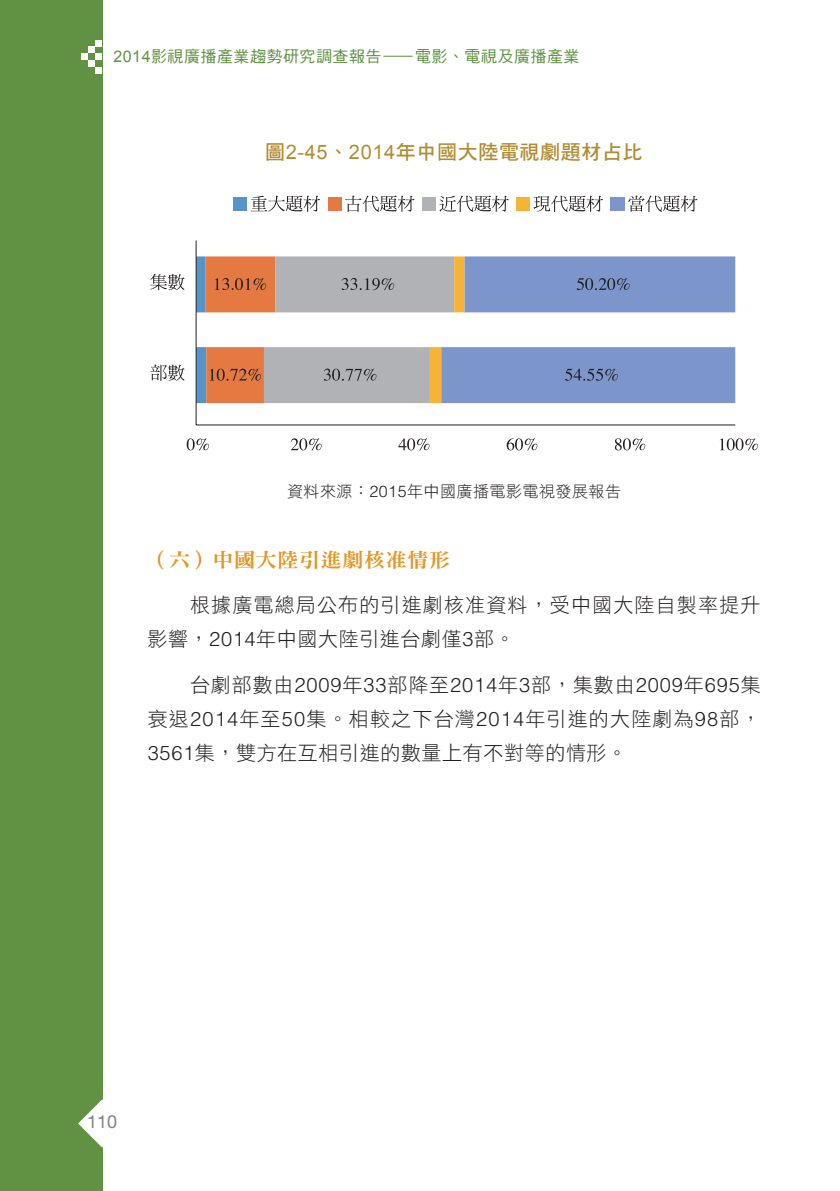
<style>
.page{position:relative;width:840px;height:1191px;background:#fff}
.page>*{position:absolute;margin:0;border:0;box-sizing:border-box;transform-origin:0 0}
.t1{font:20px/34px "DF Hei Std W3";letter-spacing:.03em;color:#231f20}
.t2{font:20px/34px "DF Hei Std W3";letter-spacing:.055em;color:#231f20}
.t3{font:300 20px "Helvetica";letter-spacing:.045em;color:#231f20}
.t4{font:20px "DF Hei Std W7";letter-spacing:.03em;color:#b18c34}
.t5{font:20px "DF Ming Std W9";letter-spacing:.03em;color:#e39724;scale:1.05 1}
.t6{font:18px "Helvetica Neue";color:#808285}
.t7{font:16px "DF Hei Std W5";letter-spacing:.03em;color:#619143}
.t8{font:16px "DF Hei Std W3";letter-spacing:.03em;color:#231f20}
.s1{font-family:"Arial"}
.s2{font-family:"Helvetica";font-weight:300}
.s3{font-family:"DF Hei Std W3";font-weight:400}
</style>
<div class="page">
<div style="left:0;top:0;width:102px;height:1191px;background:#619143"></div>
<div style="left:95px;top:67px;width:7px;height:7px;background:#fff"></div>
<div style="left:95px;top:53px;width:7px;height:7px;background:#fff"></div>
<div style="left:95px;top:40px;width:7px;height:7px;background:#fff"></div>
<div style="left:88px;top:60px;width:7px;height:7px;background:#fff"></div>
<div style="left:88px;top:47px;width:7px;height:6px;background:#fff"></div>
<div style="left:81px;top:53px;width:7px;height:7px;background:#fff"></div>
<svg style="left:78px;top:1099px;width:25px;height:48px"></svg>
<svg style="left:464px;top:256px;width:270px;height:147px;fill:#7c96cc"></svg>
<svg style="left:196px;top:256px;width:268px;height:147px"></svg>
<svg style="left:564px;top:368px;width:53px;height:13px"></svg>
<svg style="left:576px;top:278px;width:53px;height:12px"></svg>
<svg style="left:186px;top:438px;width:23px;height:12px"></svg>
<svg style="left:291px;top:438px;width:30px;height:12px"></svg>
<svg style="left:398px;top:438px;width:31px;height:12px"></svg>
<svg style="left:506px;top:438px;width:31px;height:12px"></svg>
<svg style="left:614px;top:438px;width:30px;height:12px"></svg>
<svg style="left:719px;top:438px;width:38px;height:12px"></svg>
<svg style="left:150px;top:364px;width:34px;height:17px"></svg>
<svg style="left:150px;top:274px;width:34px;height:16px"></svg>
<div style="left:233px;top:197px;width:14px;height:14px;background:#5693c7"></div>
<svg style="left:250px;top:195px;width:70px;height:17px"></svg>
<div style="left:327px;top:197px;width:14px;height:14px;background:#e47a42"></div>
<svg style="left:345px;top:195px;width:69px;height:17px"></svg>
<div style="left:421px;top:197px;width:14px;height:14px;background:#b1b2b6"></div>
<svg style="left:439px;top:195px;width:69px;height:17px"></svg>
<div style="left:516px;top:197px;width:14px;height:14px;background:#f5b436"></div>
<svg style="left:533px;top:195px;width:69px;height:17px"></svg>
<div style="left:610px;top:197px;width:14px;height:14px;background:#7c96cc"></div>
<svg style="left:628px;top:195px;width:69px;height:17px"></svg>
<hr style="left:196px;top:424px;width:538px;height:1px;background:#231f20">
<hr style="left:195px;top:240px;width:1px;height:185px;background:#231f20">
<p class="t7" style="left:113px;top:48px;width:467px"><span class="s1">2014</span>影視廣播產業趨勢研究調查報告—電影、電視及廣播產業</p>
<p class="t4" style="left:265px;top:141px;width:379px">圖<span class="s1">2-45</span>、<span class="s1">2014</span>年中國大陸電視劇題材占比</p>
<p class="t8" style="left:287px;top:482px;width:335px">資料來源：<span class="s2">2015</span>年中國廣播電影電視發展報告</p>
<p class="t5" style="left:147px;top:549px;width:289px">（六）中國大陸引進劇核准情形</p>
<p class="t2" style="left:147px;top:588px;width:614px;text-indent:43px">根據廣電總局公布的引進劇核准資料，受中國大陸自製率提升影響，<span class="s2">2014</span>年中國大陸引進台劇僅<span class="s2">3</span>部。</p>
<p class="t3" style="left:190px;top:672px;width:572px"><span class="s3">台劇部數由</span>2009<span class="s3">年</span>33<span class="s3">部降至</span>2014<span class="s3">年</span>3<span class="s3">部，集數由</span>2009<span class="s3">年</span>695<span class="s3">集</span></p>
<p class="t1" style="left:148px;top:701px;width:614px">衰退<span class="s2">2014</span>年至<span class="s2">50</span>集。相較之下台灣<span class="s2">2014</span>年引進的大陸劇為<span class="s2">98</span>部，<br><span class="s2">3561</span>集，雙方在互相引進的數量上有不對等的情形。</p>
<p class="t6" style="left:87px;top:1111px;width:32px">110</p>
</div>
